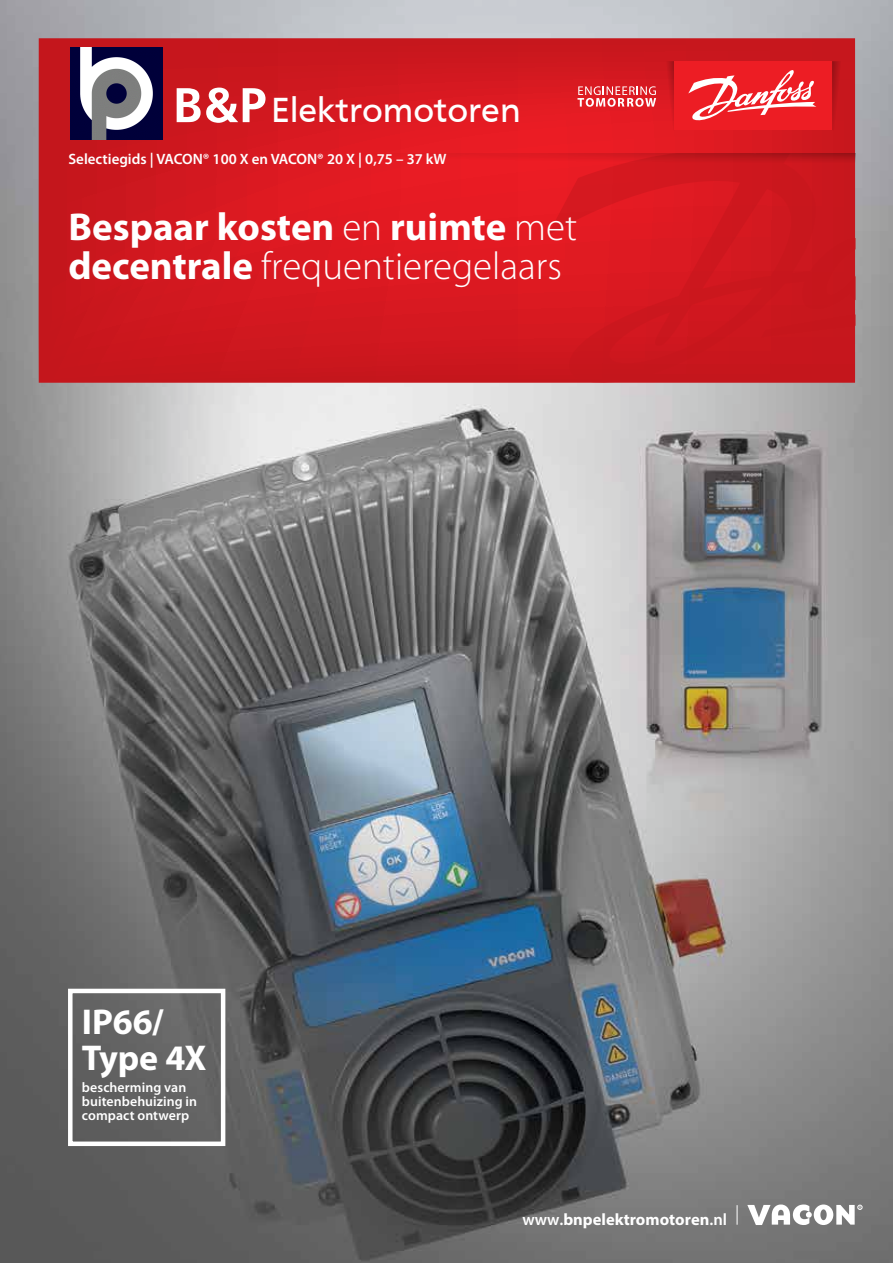
<style>
.page{position:relative;width:893px;height:1263px;background:#fff}
.page>*{position:absolute;margin:0;border:0;box-sizing:border-box;transform-origin:0 0}
.t1{font:700 39px/39px "Myriad Pro";color:#fff}
.t2{font:36px "Frutiger";color:#fff}
.t3{font:700 36px/36px "Myriad Pro";letter-spacing:-.005em;color:#fff}
.t4{font:700 16.5px "Myriad Pro";color:#fff}
.t5{font:600 15px "Myriad Pro";color:#fff}
.t6{font:600 13.8px/13.8px "Myriad Pro";letter-spacing:.005em;color:#fff}
.s1{font-weight:700;font-size:50.85px}
.s2{font-weight:300}
.s3{font-weight:600}
</style>
<div class="page">
<img style="left:0;top:0;width:893px;height:1263px">
<svg style="left:39px;top:38px;width:816px;height:345px;background:#d3181f"></svg>
<svg style="left:547px;top:166px;width:308px;height:217px;background:#d0181f"></svg>
<div style="left:68px;top:989px;width:157px;height:157px;border:4px solid #fff"></div>
<svg style="left:737px;top:1205px;width:1px;height:20px"></svg>
<svg style="left:747px;top:1204px;width:115px;height:21px"></svg>
<svg style="left:832px;top:61px;width:13px;height:69px"></svg>
<svg style="left:662px;top:61px;width:12px;height:69px"></svg>
<svg style="left:358px;top:153px;width:497px;height:13px;background:#d4181f"></svg>
<div style="left:674px;top:61px;width:158px;height:69px;background:#ed1d24"></div>
<svg style="left:577px;top:86px;width:79px;height:21px;background:#e8676c"></svg>
<svg style="left:688px;top:70px;width:128px;height:51px"></svg>
<img style="left:70px;top:48px;width:92px;height:92px">
<p class="t2" style="left:173px;top:90px;width:350px"><span class="s1">B&amp;P</span>Elektromotoren</p>
<p class="t5" style="left:68px;top:151px;width:380px">Selectiegids | VACON® 100 X en VACON® 20 X | 0,75 – 37 kW</p>
<p class="t1" style="left:68px;top:208px;width:510px">Bespaar kosten <span class="s2">en</span> ruimte <span class="s2">met </span>decentrale <span class="s2">frequentieregelaars</span></p>
<p class="t3" style="left:82px;top:1004px;width:126px">IP66/<br>Type 4X</p>
<p class="t6" style="left:82px;top:1081px;width:117px">bescherming van buitenbehuizing in compact ontwerp</p>
<p class="t4" style="left:522px;top:1208px;width:206px"><span class="s3">www.</span>bnpelektromotoren<span class="s3">.nl</span></p>
</div>
